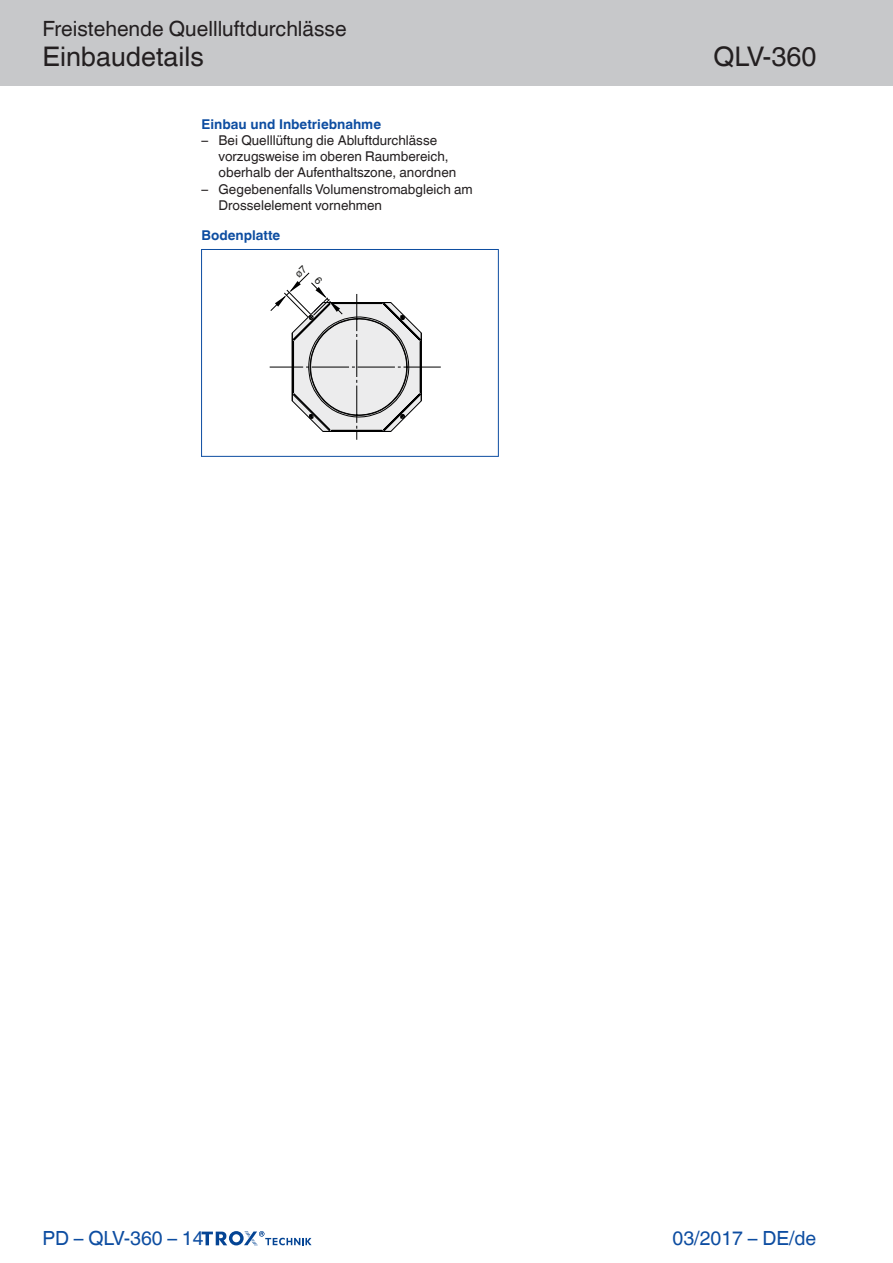
<style>
.page{position:relative;width:893px;height:1263px;background:#fff}
.page>*{position:absolute;margin:0;border:0;box-sizing:border-box;transform-origin:0 0}
.Navigation_2{font:27px "TROX Helvetica";color:#231f20}
.Navigation_3{font:27px "TROX Helvetica";color:#231f20}
.Navigation_1{font:21px "TROX Helvetica";color:#231f20}
.date{font:19.5px "TROX Helvetica";color:#0d4da1}
.pagina_li-re{font:19.5px "TROX Helvetica";color:#0d4da1}
.descr_txt_section_li{font:13.5px/16.2px "TROX Helvetica";color:#231f20}
.descr_txt_section_ti{font:700 13.5px "TROX Helvetica";color:#0d4da1}
.Standard_oben_links{font:700 13.5px "TROX Helvetica";color:#0d4da1}
</style>
<div class="page">
<div style="left:0;top:0;width:893px;height:85px;background:#c7c8ca"></div>
<svg style="left:202px;top:1231px;width:110px;height:15px"></svg>
<hr style="left:201px;top:249px;width:1px;height:208px;background:#0d4da1">
<hr style="left:498px;top:249px;width:1px;height:208px;background:#0d4da1">
<hr style="left:201px;top:249px;width:297px;height:1px;background:#0d4da1">
<hr style="left:201px;top:456px;width:297px;height:1px;background:#0d4da1">
<svg style="left:269px;top:272px;width:172px;height:168px"></svg>
<p class="Navigation_1" style="left:43px;top:17px;width:306px">Freistehende Quellluftdurchlässe</p>
<p class="Navigation_2" style="left:43px;top:41px;width:163px">Einbaudetails</p>
<p class="descr_txt_section_ti" style="left:202px;top:116px;width:181px">Einbau und Inbetriebnahme</p>
<p class="descr_txt_section_li" style="left:219px;top:132px;width:239px;text-indent:-17px">– Bei Quelllüftung die Abluftdurchlässe vorzugsweise im oberen Raumbereich, oberhalb der Aufenthaltszone, anordnen</p>
<p class="descr_txt_section_li" style="left:219px;top:181px;width:256px;text-indent:-17px">– Gegebenenfalls Volumenstromabgleich am<br>Drosselelement vornehmen</p>
<p class="Standard_oben_links" style="left:202px;top:227px;width:80px">Bodenplatte</p>
<p class="Navigation_3" style="left:714px;top:41px;width:104px">QLV-360</p>
<p class="pagina_li-re" style="left:43px;top:1227px;width:163px">PD – QLV-360 – 14</p>
<p class="date" style="left:673px;top:1227px;width:145px">03/2017 – DE/de</p>
</div>
